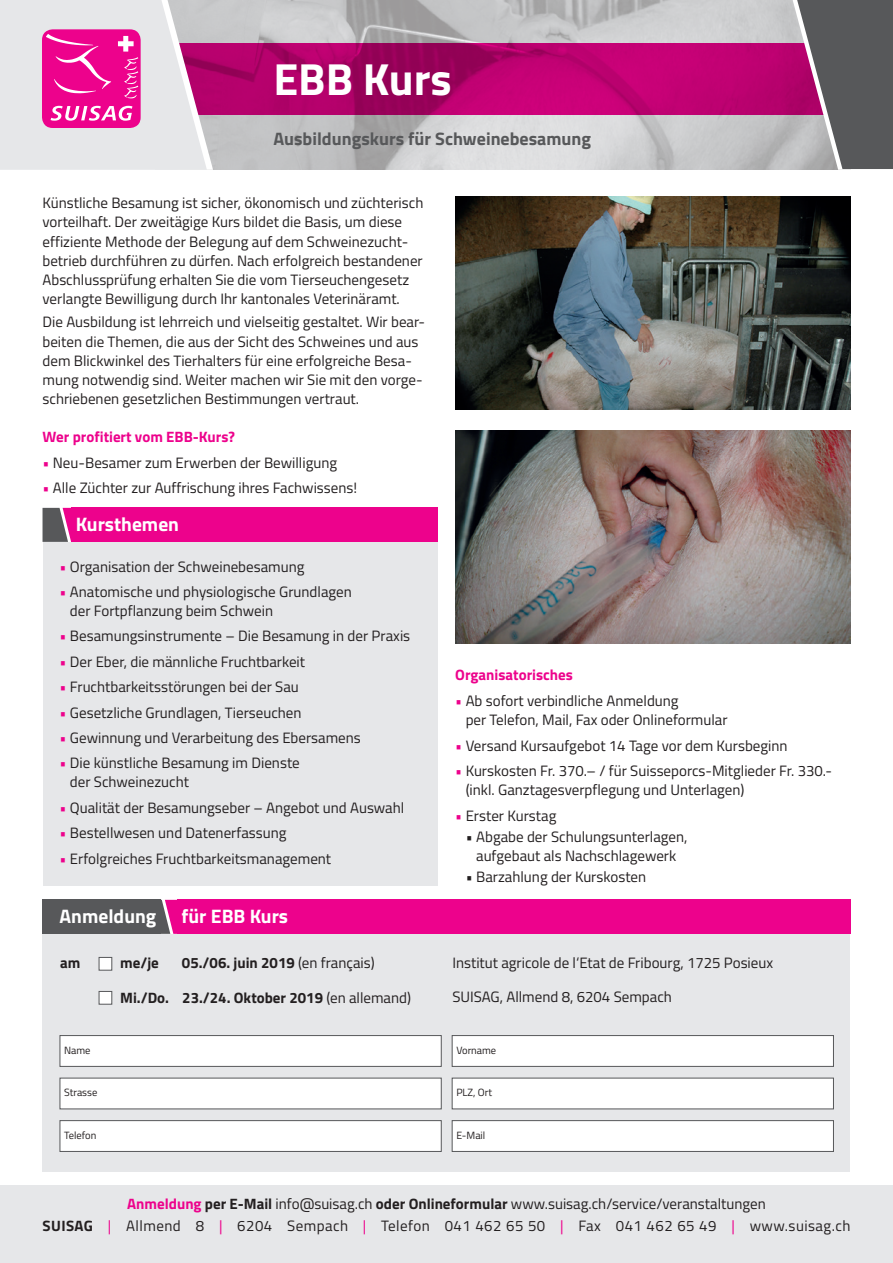
<style>
.page{position:relative;width:893px;height:1263px;background:#fff}
.page>*{position:absolute;margin:0;border:0;box-sizing:border-box;transform-origin:0 0}
.t1{font:700 45px "Titillium Web";color:#fff}
.SUISAG___Ueberschrif{font:700 19.5px "Titillium Web";color:#fff}
.t2{font:700 18px "Titillium Web";color:#57585a}
.SUISAG___Fliesstext{font:15px/19.2px "Titillium Web";color:#231f20}
.SUISAG___Aufzaehlung{font:15px/19px "Titillium Web";color:#231f20}
.SUISAG___Fliesstext-2{font:15px/22.2px "Titillium Web";letter-spacing:.025em;color:#231f20;text-align:center}
.SUISAG___Fliesstext-3{font:700 15px "Titillium Web";color:#231f20}
.SUISAG___Fliesstext-4{font:700 15px "Titillium Web";color:#ed028c}
.SUISAG___Formular{font:10.5px "Titillium Web";color:#231f20}
.s1{color:#ed028c}
.s2{font-weight:400}
.s3{font-weight:700;color:#ed028c}
.s4{font-weight:700}
</style>
<div class="page">
<img style="left:213px;top:0;width:573px;height:169px">
<svg style="left:213px;top:43px;width:573px;height:71px"></svg>
<svg style="left:786px;top:0;width:107px;height:170px"></svg>
<svg style="left:0;top:0;width:213px;height:170px"></svg>
<div style="left:0;top:1185px;width:893px;height:78px;background:#e6e7e9"></div>
<img style="left:455px;top:197px;width:395px;height:212px">
<svg style="left:43px;top:508px;width:28px;height:34px"></svg>
<div style="left:71px;top:508px;width:366px;height:34px;background:#ed028c"></div>
<div style="left:43px;top:542px;width:394px;height:343px;background:#e6e7e9"></div>
<div style="left:43px;top:934px;width:807px;height:237px;background:#e6e7e9"></div>
<div style="left:60px;top:1035px;width:381px;height:31px;background:#fff;border:1px solid #57585a"></div>
<div style="left:60px;top:1078px;width:381px;height:31px;background:#fff"></div>
<div style="left:60px;top:1120px;width:381px;height:31px;background:#fff;border:1px solid #57585a"></div>
<div style="left:452px;top:1120px;width:382px;height:31px;background:#fff;border:1px solid #57585a"></div>
<div style="left:452px;top:1035px;width:382px;height:31px;background:#fff;border:1px solid #57585a"></div>
<div style="left:452px;top:1078px;width:382px;height:31px;background:#fff"></div>
<svg style="left:161px;top:900px;width:16px;height:34px"></svg>
<div style="left:177px;top:900px;width:673px;height:34px;background:#ed028c"></div>
<div style="left:43px;top:900px;width:118px;height:34px;background:#57585a"></div>
<div style="left:99px;top:957px;width:13px;height:13px;background:#fff;border:1px solid #57585a"></div>
<div style="left:99px;top:991px;width:13px;height:13px;background:#fff;border:1px solid #57585a"></div>
<img style="left:455px;top:431px;width:395px;height:212px">
<h1 class="t1" style="left:273px;top:45px;width:180px">EBB Kurs</h1>
<p class="t2" style="left:273px;top:125px;width:319px">Ausbildungskurs für Schweinebesamung</p>
<p class="SUISAG___Fliesstext" style="left:43px;top:193px;width:382px">Künstliche Besamung ist sicher, ökonomisch und züchterisch</p>
<p class="SUISAG___Fliesstext" style="left:43px;top:212px;width:361px">vorteilhaft. Der zweitägige Kurs bildet die Basis, um diese</p>
<p class="SUISAG___Fliesstext" style="left:43px;top:231px;width:382px">effiziente Methode der Belegung auf dem Schweinezucht&shy;betrieb durchführen zu dürfen. Nach erfolgreich bestandener</p>
<p class="SUISAG___Fliesstext" style="left:43px;top:269px;width:368px">Abschlussprüfung erhalten Sie die vom Tierseuchengesetz</p>
<p class="SUISAG___Fliesstext" style="left:43px;top:288px;width:359px">verlangte Bewilligung durch Ihr kantonales Veterinäramt.</p>
<p class="SUISAG___Fliesstext" style="left:43px;top:312px;width:384px">Die Ausbildung ist lehrreich und vielseitig gestaltet. Wir bear&shy;beiten die Themen, die aus der Sicht des Schweines und aus dem Blickwinkel des Tierhalters für eine erfolgreiche Besa&shy;mung notwendig sind. Weiter machen wir Sie mit den vorge&shy;schriebenen gesetzlichen Bestimmungen vertraut.</p>
<p class="SUISAG___Fliesstext-4" style="left:43px;top:425px;width:194px">Wer profitiert vom EBB-Kurs?</p>
<p class="SUISAG___Fliesstext" style="left:43px;top:452px;width:296px"><span class="s1">•</span> Neu-Besamer zum Erwerben der Bewilligung</p>
<p class="SUISAG___Fliesstext" style="left:43px;top:478px;width:316px"><span class="s1">•</span> Alle Züchter zur Auffrischung ihres Fachwissens!</p>
<p class="SUISAG___Ueberschrif" style="left:76px;top:510px;width:105px">Kursthemen</p>
<p class="SUISAG___Aufzaehlung" style="left:60px;top:556px;width:246px"><span class="s1">•</span> Organisation der Schweinebesamung</p>
<p class="SUISAG___Aufzaehlung" style="left:70px;top:581px;width:283px;text-indent:-10px"><span class="s1">•</span> Anatomische und physiologische Grundlagen der Fortpflanzung beim Schwein</p>
<p class="SUISAG___Aufzaehlung" style="left:60px;top:626px;width:352px"><span class="s1">•</span> Besamungsinstrumente – Die Besamung in der Praxis</p>
<p class="SUISAG___Aufzaehlung" style="left:60px;top:651px;width:247px"><span class="s1">•</span> Der Eber, die männliche Fruchtbarkeit</p>
<p class="SUISAG___Aufzaehlung" style="left:60px;top:677px;width:241px"><span class="s1">•</span> Fruchtbarkeitsstörungen bei der Sau</p>
<p class="SUISAG___Aufzaehlung" style="left:60px;top:702px;width:244px"><span class="s1">•</span> Gesetzliche Grundlagen, Tierseuchen</p>
<p class="SUISAG___Aufzaehlung" style="left:60px;top:727px;width:303px"><span class="s1">•</span> Gewinnung und Verarbeitung des Ebersamens</p>
<p class="SUISAG___Aufzaehlung" style="left:70px;top:753px;width:231px;text-indent:-10px"><span class="s1">•</span> Die künstliche Besamung im Dienste der Schweinezucht</p>
<p class="SUISAG___Aufzaehlung" style="left:60px;top:797px;width:346px"><span class="s1">•</span> Qualität der Besamungseber – Angebot und Auswahl</p>
<p class="SUISAG___Aufzaehlung" style="left:60px;top:823px;width:229px"><span class="s1">•</span> Bestellwesen und Datenerfassung</p>
<p class="SUISAG___Aufzaehlung" style="left:60px;top:848px;width:273px"><span class="s1">•</span> Erfolgreiches Fruchtbarkeitsmanagement</p>
<p class="SUISAG___Fliesstext-4" style="left:455px;top:664px;width:119px">Organisatorisches</p>
<p class="SUISAG___Fliesstext" style="left:466px;top:690px;width:263px;text-indent:-10px"><span class="s1">•</span> Ab sofort verbindliche Anmeldung<br>per Telefon, Mail, Fax oder Onlineformular</p>
<p class="SUISAG___Fliesstext" style="left:455px;top:735px;width:334px"><span class="s1">•</span> Versand Kursaufgebot 14 Tage vor dem Kursbeginn</p>
<p class="SUISAG___Fliesstext" style="left:466px;top:760px;width:368px;text-indent:-10px"><span class="s1">•</span> Kurskosten Fr. 370.– / für Suisseporcs-Mitglieder Fr. 330.- (inkl. Ganztagesverpflegung und Unterlagen)</p>
<p class="SUISAG___Fliesstext" style="left:455px;top:805px;width:103px"><span class="s1">•</span> Erster Kurstag</p>
<p class="SUISAG___Fliesstext" style="left:466px;top:826px;width:223px;text-align:center">• Abgabe der Schulungsunterlagen, aufgebaut als Nachschlagewerk</p>
<p class="SUISAG___Fliesstext" style="left:466px;top:867px;width:182px">• Barzahlung der Kurskosten</p>
<p class="SUISAG___Ueberschrif" style="left:60px;top:902px;width:98px">Anmeldung</p>
<p class="SUISAG___Ueberschrif" style="left:182px;top:902px;width:108px">für EBB Kurs</p>
<p class="SUISAG___Fliesstext-3" style="left:60px;top:951px;width:22px">am</p>
<p class="SUISAG___Fliesstext-3" style="left:120px;top:951px;width:40px">me/je</p>
<p class="SUISAG___Fliesstext-3" style="left:182px;top:951px;width:194px">05./06. juin 2019 <span class="s2">(en français)</span></p>
<p class="SUISAG___Fliesstext" style="left:452px;top:952px;width:322px">Institut agricole de l‘Etat de Fribourg, 1725 Posieux</p>
<p class="SUISAG___Fliesstext-3" style="left:120px;top:986px;width:292px">Mi./Do. 23./24. Oktober 2019 <span class="s2">(en allemand)</span></p>
<p class="SUISAG___Fliesstext" style="left:452px;top:986px;width:221px">SUISAG, Allmend 8, 6204 Sempach</p>
<p class="SUISAG___Formular" style="left:64px;top:1042px;width:28px">Name</p>
<p class="SUISAG___Formular" style="left:64px;top:1085px;width:35px">Strasse</p>
<p class="SUISAG___Formular" style="left:64px;top:1127px;width:34px">Telefon</p>
<p class="SUISAG___Formular" style="left:456px;top:1127px;width:30px">E-Mail</p>
<p class="SUISAG___Formular" style="left:456px;top:1042px;width:41px">Vorname</p>
<p class="SUISAG___Formular" style="left:456px;top:1085px;width:37px">PLZ, Ort</p>
<p class="SUISAG___Fliesstext-2" style="left:43px;top:1192px;width:809px"><span class="s3">Anmeldung</span> <span class="s4">per E-Mail</span> info@suisag.ch <span class="s4">oder Onlineformular</span> www.suisag.ch/service/veranstaltungen<br><span class="s4">SUISAG</span> <span class="s1">|</span> Allmend 8 <span class="s1">|</span> 6204 Sempach <span class="s1">|</span> Telefon 041 462 65 50 <span class="s1">|</span> Fax 041 462 65 49 <span class="s1">|</span> www.suisag.ch</p>
</div>
